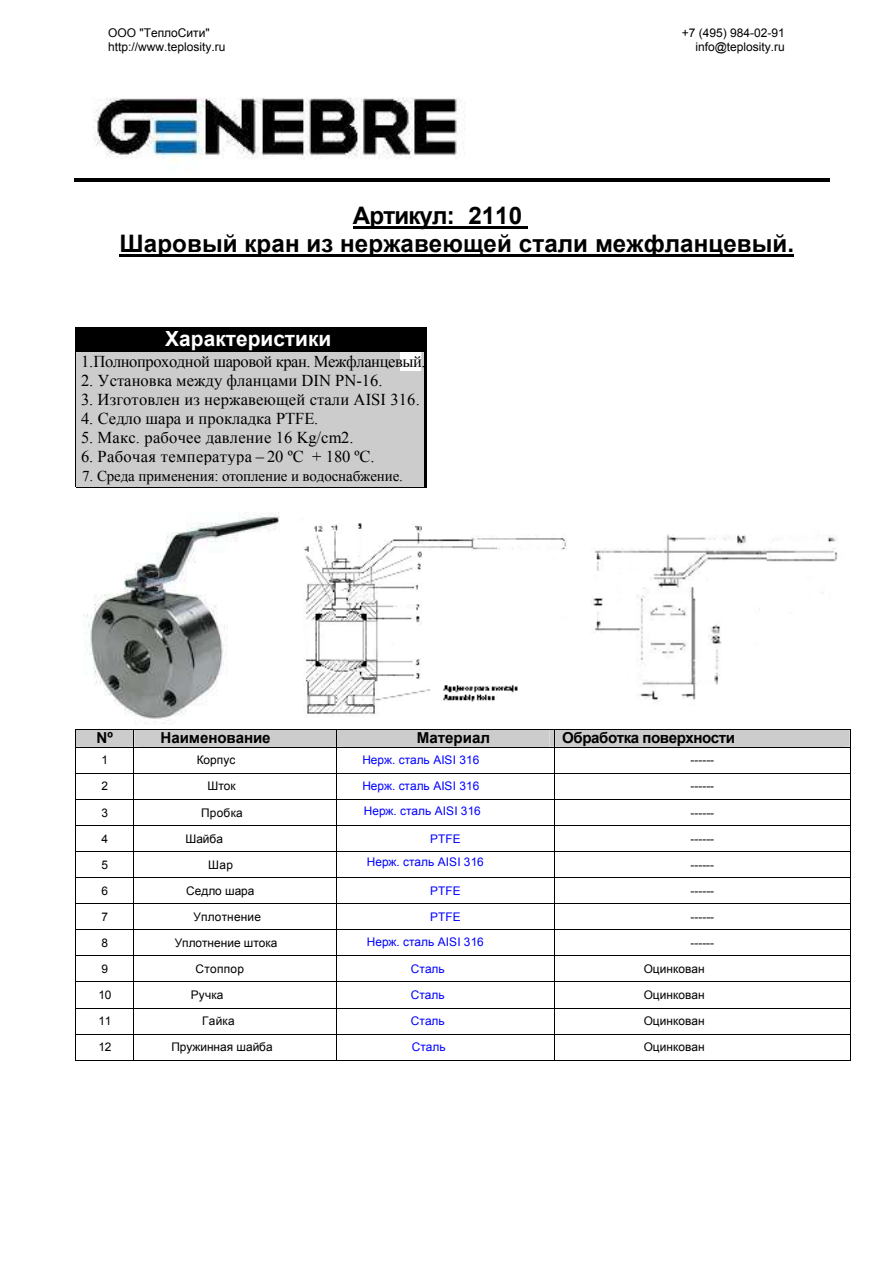
<style>
.page{position:relative;width:893px;height:1263px;background:#fff}
.page>*{position:absolute;margin:0;border:0;box-sizing:border-box;transform-origin:0 0}
.t1{font:700 24.15px/27.8px "Arial";letter-spacing:.005em;color:#000}
.t2{font:700 20.85px "Arial";color:#fff}
.t3{font:16.5px "Times New Roman";color:#000}
.t4{font:16.5px "Times New Roman";letter-spacing:-.025em;color:#000}
.t5{font:16.5px "Times New Roman";letter-spacing:.02em;color:#000}
.t6{font:700 15.15px "Arial";letter-spacing:-.005em;color:#000}
.t7{font:700 15.15px "Arial";letter-spacing:-.03em;color:#000}
.t8{font:15px "Times New Roman";letter-spacing:.005em;color:#000}
.t9{font:12px/14.4px "Arial";color:#000}
.t10{font:11.85px "Arial";letter-spacing:.005em;color:#000}
.t11{font:11.85px/25.5px "Arial";color:#00f}
.t12{font:11.85px "Arial";letter-spacing:.025em;color:#000}
</style>
<div class="page">
<img style="left:93px;top:97px;width:372px;height:65px">
<hr style="left:75px;top:178px;width:403px;height:4px;background:#000">
<hr style="left:480px;top:178px;width:349px;height:4px;background:#000">
<hr style="left:353px;top:227px;width:174px;height:2px;background:#000">
<hr style="left:120px;top:254px;width:674px;height:3px;background:#000">
<hr style="left:75px;top:352px;width:1px;height:135px;background:#000">
<hr style="left:76px;top:487px;width:350px;height:1px;background:#000">
<hr style="left:424px;top:331px;width:3px;height:156px;background:#000">
<svg style="left:75px;top:327px;width:352px;height:138px;background:#a5a5a5"></svg>
<img style="left:86px;top:512px;width:194px;height:212px">
<img style="left:303px;top:523px;width:264px;height:192px">
<img style="left:593px;top:534px;width:245px;height:167px">
<svg style="left:75px;top:729px;width:775px;height:332px"></svg>
<div style="left:76px;top:465px;width:348px;height:22px;background:#ccc"></div>
<p class="t9" style="left:108px;top:26px;width:119px">ООО "ТеплоСити" http://www.teplosity.ru</p>
<p class="t9" style="left:681px;top:26px;width:105px;text-align:right">+7 (495) 984-02-91 info@teplosity.ru</p>
<h1 class="t1" style="left:120px;top:202px;width:676px;text-indent:233px">Артикул: 2110<br>Шаровый кран из нержавеющей стали межфланцевый.</h1>
<h2 class="t2" style="left:165px;top:325px;width:167px">Характеристики</h2>
<h3 class="t4" style="left:81px;top:356px;width:346px">1.Полнопроходной шаровой кран. Межфланцевый.</h3>
<h3 class="t3" style="left:81px;top:375px;width:303px">2. Установка между фланцами DIN PN-16.</h3>
<h3 class="t3" style="left:81px;top:393px;width:340px">3. Изготовлен из нержавеющей стали AISI 316.</h3>
<h3 class="t3" style="left:81px;top:412px;width:239px">4. Седло шара и прокладка PTFE.</h3>
<h3 class="t3" style="left:81px;top:431px;width:274px">5. Макс. рабочее давление 16 Kg/cm2.</h3>
<h3 class="t5" style="left:81px;top:445px;width:295px">6. Рабочая температура – 20 ºC + 180 ºC.</h3>
<p class="t8" style="left:81px;top:468px;width:336px">7. Среда применения: отопление и водоснабжение</p>
<p class="t8" style="left:82px;top:471px;width:322px">7. Среда применения: отопление и водоснабжение.</p>
<p class="t6" style="left:96px;top:732px;width:18px">Nº</p>
<p class="t6" style="left:161px;top:727px;width:111px">Наименование</p>
<p class="t6" style="left:417px;top:727px;width:75px">Материал</p>
<p class="t7" style="left:562px;top:727px;width:174px">Обработка поверхности</p>
<p class="t10" style="left:102px;top:753px;width:8px">1</p>
<p class="t10" style="left:197px;top:752px;width:40px">Корпус</p>
<p class="t11" style="left:362px;top:748px;width:118px">Нерж. сталь AISI 316</p>
<p class="t10" style="left:690px;top:753px;width:25px">------</p>
<p class="t10" style="left:102px;top:779px;width:8px">2</p>
<p class="t10" style="left:207px;top:778px;width:30px">Шток</p>
<p class="t10" style="left:690px;top:779px;width:25px">------</p>
<p class="t10" style="left:102px;top:806px;width:8px">3</p>
<p class="t10" style="left:201px;top:805px;width:43px">Пробка</p>
<p class="t10" style="left:690px;top:806px;width:25px">------</p>
<p class="t10" style="left:102px;top:831px;width:8px">4</p>
<p class="t10" style="left:185px;top:831px;width:39px">Шайба</p>
<p class="t11" style="left:430px;top:826px;width:32px">PTFE</p>
<p class="t10" style="left:690px;top:831px;width:25px">------</p>
<p class="t10" style="left:102px;top:858px;width:8px">5</p>
<p class="t10" style="left:208px;top:857px;width:26px">Шар</p>
<p class="t10" style="left:690px;top:858px;width:25px">------</p>
<p class="t10" style="left:102px;top:884px;width:8px">6</p>
<p class="t10" style="left:186px;top:883px;width:70px">Седло шара</p>
<p class="t11" style="left:430px;top:878px;width:32px">PTFE</p>
<p class="t10" style="left:690px;top:884px;width:25px">------</p>
<p class="t10" style="left:102px;top:910px;width:8px">7</p>
<p class="t10" style="left:193px;top:909px;width:69px">Уплотнение</p>
<p class="t11" style="left:430px;top:904px;width:32px">PTFE</p>
<p class="t10" style="left:690px;top:910px;width:25px">------</p>
<p class="t10" style="left:102px;top:936px;width:8px">8</p>
<p class="t10" style="left:175px;top:935px;width:104px">Уплотнение штока</p>
<p class="t10" style="left:690px;top:936px;width:25px">------</p>
<p class="t10" style="left:102px;top:962px;width:8px">9</p>
<p class="t12" style="left:195px;top:961px;width:50px">Стоппор</p>
<p class="t11" style="left:411px;top:956px;width:35px">Сталь</p>
<p class="t10" style="left:643px;top:961px;width:62px">Оцинкован</p>
<p class="t10" style="left:98px;top:988px;width:15px">10</p>
<p class="t10" style="left:191px;top:987px;width:34px">Ручка</p>
<p class="t11" style="left:411px;top:982px;width:35px">Сталь</p>
<p class="t10" style="left:643px;top:987px;width:62px">Оцинкован</p>
<p class="t10" style="left:98px;top:1014px;width:15px">11</p>
<p class="t10" style="left:202px;top:1013px;width:34px">Гайка</p>
<p class="t11" style="left:411px;top:1009px;width:35px">Сталь</p>
<p class="t10" style="left:643px;top:1013px;width:62px">Оцинкован</p>
<p class="t10" style="left:98px;top:1040px;width:15px">12</p>
<p class="t10" style="left:171px;top:1039px;width:103px">Пружинная шайба</p>
<p class="t11" style="left:412px;top:1035px;width:35px">Сталь</p>
<p class="t10" style="left:643px;top:1039px;width:62px">Оцинкован</p>
<p class="t11" style="left:362px;top:773px;width:120px">Нерж. сталь AISI 316<br>Нерж. сталь AISI 316</p>
<p class="t11" style="left:367px;top:850px;width:118px">Нерж. сталь AISI 316</p>
<p class="t11" style="left:367px;top:929px;width:118px">Нерж. сталь AISI 316</p>
</div>
